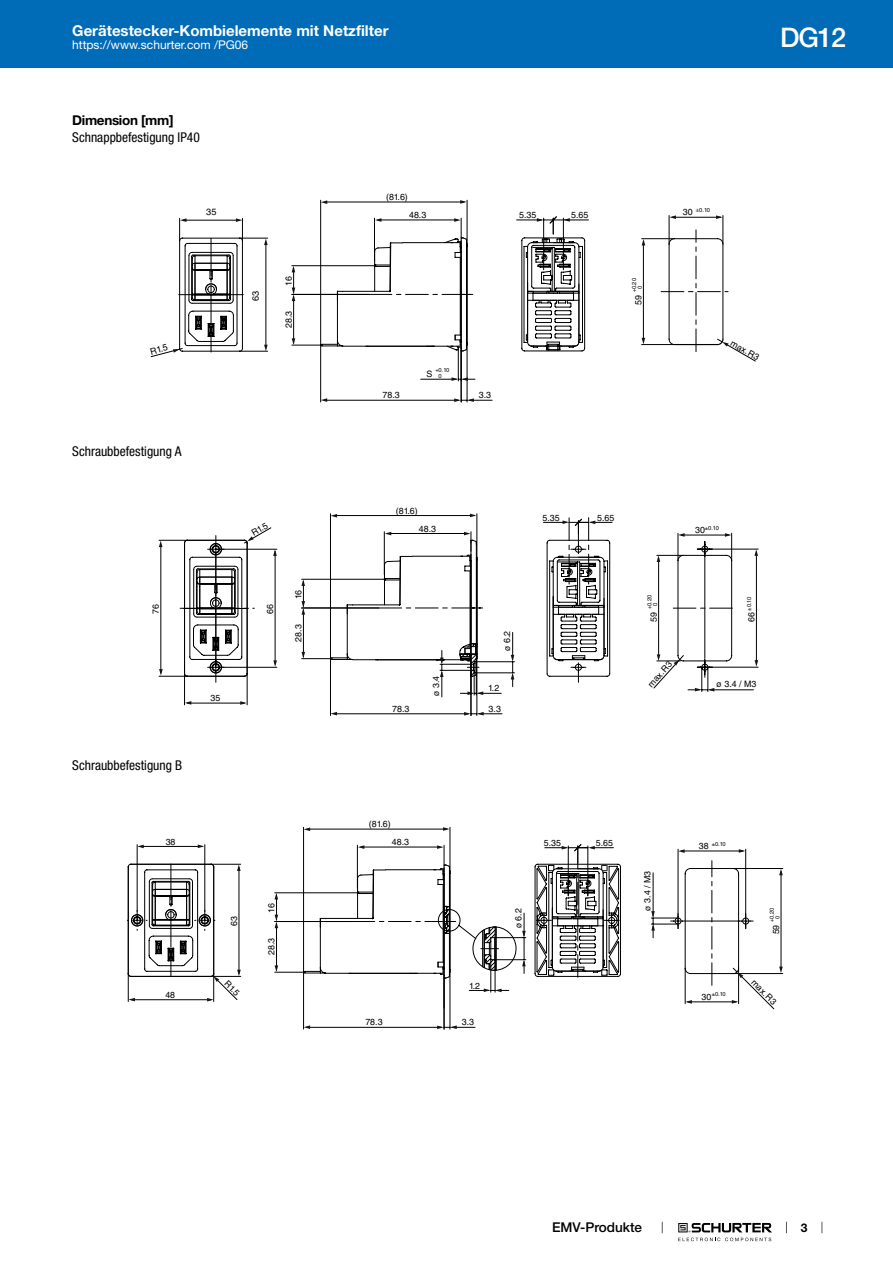
<style>
.page{position:relative;width:893px;height:1263px;background:#fff}
.page>*{position:absolute;margin:0;border:0;box-sizing:border-box;transform-origin:0 0}
.t1{font:500 27px "Helvetica Neue LT";color:#fff}
.t2{font:700 15px "Helvetica Neue LT";color:#fff}
.t3{font:condensed 13.5px "Helvetica Neue LT";color:#000}
.t4{font:700 13.5px "Helvetica Neue LT";letter-spacing:-.025em;color:#000}
.t5{font:500 13.5px "Helvetica Neue LT";color:#000}
.t6{font:12px "Helvetica Neue LT";color:#fff}
.t7{font:700 12px "Helvetica Neue LT";color:#000}
.t8{font:9.15px "Helvetica LT Std";color:#000}
.t9{font:8.85px "Helvetica LT Std";color:#000}
.t10{font:5.7px/5.7px "Helvetica LT Std";letter-spacing:-.055em;color:#000}
.s1{font-size:8.85px}
.s2{font-family:"Myriad Pro"}
</style>
<div class="page">
<svg style="left:678px;top:1223px;width:94px;height:18px"></svg>
<div style="left:0;top:0;width:893px;height:68px;background:#006bb6"></div>
<hr style="left:458px;top:347px;width:1px;height:34px;background:#000">
<hr style="left:421px;top:379px;width:36px;height:1px;background:#000">
<hr style="left:467px;top:200px;width:1px;height:46px;background:#000">
<hr style="left:320px;top:200px;width:1px;height:145px;background:#000">
<hr style="left:325px;top:202px;width:139px;height:1px;background:#000">
<hr style="left:467px;top:343px;width:1px;height:59px;background:#000">
<hr style="left:461px;top:351px;width:1px;height:51px;background:#000">
<hr style="left:320px;top:345px;width:1px;height:57px;background:#000">
<hr style="left:325px;top:400px;width:134px;height:1px;background:#000">
<hr style="left:642px;top:344px;width:32px;height:1px;background:#000">
<hr style="left:642px;top:238px;width:32px;height:1px;background:#000">
<hr style="left:643px;top:244px;width:1px;height:97px;background:#000">
<svg style="left:151px;top:218px;width:117px;height:139px"></svg>
<svg style="left:292px;top:218px;width:181px;height:134px"></svg>
<svg style="left:321px;top:200px;width:6px;height:4px"></svg>
<svg style="left:460px;top:200px;width:7px;height:4px"></svg>
<svg style="left:451px;top:377px;width:24px;height:4px"></svg>
<svg style="left:454px;top:398px;width:38px;height:4px"></svg>
<svg style="left:321px;top:398px;width:6px;height:4px"></svg>
<svg style="left:642px;top:239px;width:3px;height:6px"></svg>
<svg style="left:642px;top:338px;width:3px;height:6px"></svg>
<svg style="left:661px;top:215px;width:95px;height:147px"></svg>
<svg style="left:516px;top:216px;width:73px;height:136px"></svg>
<hr style="left:184px;top:674px;width:1px;height:31px;background:#000">
<hr style="left:247px;top:674px;width:1px;height:31px;background:#000">
<hr style="left:187px;top:703px;width:57px;height:1px;background:#000">
<hr style="left:476px;top:661px;width:38px;height:1px;background:#000">
<hr style="left:476px;top:673px;width:38px;height:1px;background:#000">
<svg style="left:240px;top:701px;width:7px;height:4px"></svg>
<svg style="left:185px;top:701px;width:6px;height:4px"></svg>
<hr style="left:477px;top:514px;width:1px;height:45px;background:#000">
<hr style="left:330px;top:514px;width:1px;height:145px;background:#000">
<hr style="left:335px;top:515px;width:139px;height:1px;background:#000">
<hr style="left:477px;top:656px;width:1px;height:59px;background:#000">
<hr style="left:471px;top:665px;width:1px;height:50px;background:#000">
<hr style="left:330px;top:659px;width:1px;height:56px;background:#000">
<hr style="left:335px;top:713px;width:133px;height:1px;background:#000">
<svg style="left:331px;top:514px;width:6px;height:3px"></svg>
<svg style="left:470px;top:514px;width:6px;height:3px"></svg>
<svg style="left:464px;top:712px;width:38px;height:3px"></svg>
<svg style="left:331px;top:712px;width:6px;height:3px"></svg>
<svg style="left:301px;top:532px;width:201px;height:165px"></svg>
<svg style="left:511px;top:632px;width:3px;height:55px"></svg>
<svg style="left:543px;top:518px;width:69px;height:164px"></svg>
<svg style="left:653px;top:533px;width:105px;height:159px"></svg>
<svg style="left:159px;top:527px;width:118px;height:155px"></svg>
<hr style="left:137px;top:845px;width:1px;height:75px;background:#000">
<hr style="left:205px;top:845px;width:1px;height:75px;background:#000">
<hr style="left:140px;top:846px;width:63px;height:1px;background:#000">
<svg style="left:241px;top:864px;width:380px;height:113px"></svg>
<hr style="left:678px;top:849px;width:1px;height:80px;background:#000">
<hr style="left:745px;top:849px;width:1px;height:80px;background:#000">
<hr style="left:681px;top:851px;width:62px;height:1px;background:#000">
<hr style="left:491px;top:960px;width:1px;height:32px;background:#000">
<hr style="left:495px;top:960px;width:1px;height:32px;background:#000">
<svg style="left:137px;top:845px;width:7px;height:3px"></svg>
<svg style="left:198px;top:844px;width:6px;height:4px"></svg>
<hr style="left:450px;top:827px;width:1px;height:46px;background:#000">
<hr style="left:303px;top:827px;width:1px;height:145px;background:#000">
<hr style="left:308px;top:829px;width:139px;height:1px;background:#000">
<hr style="left:450px;top:970px;width:1px;height:59px;background:#000">
<hr style="left:444px;top:978px;width:1px;height:51px;background:#000">
<hr style="left:303px;top:972px;width:1px;height:57px;background:#000">
<hr style="left:308px;top:1027px;width:133px;height:1px;background:#000">
<svg style="left:275px;top:845px;width:181px;height:134px"></svg>
<svg style="left:304px;top:827px;width:6px;height:4px"></svg>
<svg style="left:443px;top:827px;width:6px;height:4px"></svg>
<svg style="left:437px;top:1025px;width:38px;height:4px"></svg>
<svg style="left:304px;top:1025px;width:6px;height:4px"></svg>
<svg style="left:472px;top:913px;width:54px;height:61px"></svg>
<svg style="left:469px;top:988px;width:40px;height:4px"></svg>
<svg style="left:536px;top:844px;width:83px;height:133px"></svg>
<svg style="left:651px;top:861px;width:132px;height:148px"></svg>
<svg style="left:739px;top:849px;width:6px;height:4px"></svg>
<svg style="left:678px;top:849px;width:7px;height:4px"></svg>
<svg style="left:127px;top:863px;width:114px;height:138px"></svg>
<h2 class="t2" style="left:72px;top:21px;width:318px">Gerätestecker-Kombielemente mit Netzfilter</h2>
<h3 class="t6" style="left:72px;top:38px;width:178px">https://www.schurter.com /PG06</h3>
<h1 class="t1" style="left:780px;top:21px;width:67px">DG12</h1>
<h3 class="t4" style="left:72px;top:112px;width:103px">Dimension [mm]</h3>
<h3 class="t3" style="left:72px;top:130px;width:129px">Schnappbefestigung IP40</h3>
<p class="t8" style="left:206px;top:206px;width:12px">35</p>
<p class="t8" style="left:149px;top:347px;width:19px;rotate:-15deg">R1.5</p>
<p class="t8" style="left:250px;top:301px;width:12px;rotate:-90deg">63</p>
<p class="t9" style="left:283px;top:286px;width:11px;rotate:-90deg">16</p>
<p class="t9" style="left:283px;top:328px;width:19px;rotate:-90deg">28.3</p>
<h3 class="t3" style="left:72px;top:443px;width:111px">Schraubbefestigung A</h3>
<p class="t9" style="left:250px;top:529px;width:19px;rotate:-30deg">R1.5</p>
<p class="t9" style="left:151px;top:613px;width:11px;rotate:-90deg">76</p>
<p class="t9" style="left:265px;top:614px;width:11px;rotate:-90deg">66</p>
<p class="t9" style="left:211px;top:693px;width:11px">35</p>
<p class="t9" style="left:293px;top:599px;width:11px;rotate:-90deg">16</p>
<p class="t9" style="left:293px;top:642px;width:19px;rotate:-90deg">28.3</p>
<h3 class="t3" style="left:72px;top:757px;width:111px">Schraubbefestigung B</h3>
<p class="t9" style="left:166px;top:836px;width:11px">38</p>
<p class="t9" style="left:165px;top:990px;width:11px">48</p>
<p class="t9" style="left:229px;top:926px;width:11px;rotate:-90deg">63</p>
<p class="t9" style="left:230px;top:978px;width:19px;rotate:45deg">R1.5</p>
<p class="t9" style="left:266px;top:913px;width:11px;rotate:-90deg">16</p>
<p class="t9" style="left:266px;top:955px;width:19px;rotate:-90deg">28.3</p>
<p class="t9" style="left:386px;top:192px;width:23px">(81.6)</p>
<p class="t9" style="left:409px;top:210px;width:19px">48.3</p>
<p class="t9" style="left:519px;top:210px;width:19px">5.35</p>
<p class="t9" style="left:571px;top:210px;width:19px">5.65</p>
<p class="t9" style="left:427px;top:369px;width:7px">S</p>
<p class="t10" style="left:439px;top:367px;width:12px;text-indent:-3px">+0.10<br>0</p>
<p class="t9" style="left:382px;top:390px;width:19px">78.3</p>
<p class="t9" style="left:479px;top:390px;width:14px">3.3</p>
<p class="t10" style="left:631px;top:289px;width:13px;text-indent:-3px;rotate:-90deg">+0.20<br>0</p>
<p class="t9" style="left:633px;top:305px;width:11px;rotate:-90deg">59</p>
<p class="t10" style="left:683px;top:207px;width:29px"><span class="s1">30</span> <span class="s2">±</span>0.10</p>
<p class="t9" style="left:734px;top:338px;width:33px;rotate:30deg">max.R3</p>
<p class="t9" style="left:396px;top:505px;width:23px">(81.6)</p>
<p class="t9" style="left:419px;top:523px;width:19px">48.3</p>
<p class="t9" style="left:542px;top:512px;width:19px">5.35</p>
<p class="t9" style="left:597px;top:512px;width:19px">5.65</p>
<p class="t9" style="left:431px;top:696px;width:22px;rotate:-90deg">ø 3.4</p>
<p class="t9" style="left:502px;top:651px;width:22px;rotate:-90deg">ø 6.2</p>
<p class="t9" style="left:488px;top:683px;width:12px">1.2</p>
<p class="t9" style="left:392px;top:704px;width:19px">78.3</p>
<p class="t9" style="left:489px;top:704px;width:14px">3.3</p>
<p class="t10" style="left:695px;top:525px;width:25px"><span class="s1">30</span>±0.10</p>
<p class="t10" style="left:647px;top:606px;width:13px;text-indent:-3px;rotate:-90deg">+0.20<br>0</p>
<p class="t9" style="left:648px;top:622px;width:11px;rotate:-90deg">59</p>
<p class="t9" style="left:646px;top:682px;width:33px;rotate:-48deg">max.R3</p>
<p class="t10" style="left:746px;top:611px;width:16px;rotate:-90deg">±0.10</p>
<p class="t9" style="left:746px;top:621px;width:11px;rotate:-90deg">66</p>
<p class="t9" style="left:716px;top:679px;width:41px">ø 3.4 / M3</p>
<p class="t9" style="left:369px;top:819px;width:23px">(81.6)</p>
<p class="t9" style="left:392px;top:837px;width:19px">48.3</p>
<p class="t9" style="left:469px;top:980px;width:12px">1.2</p>
<p class="t9" style="left:365px;top:1017px;width:19px">78.3</p>
<p class="t9" style="left:462px;top:1017px;width:14px">3.3</p>
<p class="t9" style="left:544px;top:838px;width:19px">5.35</p>
<p class="t9" style="left:596px;top:838px;width:19px">5.65</p>
<p class="t9" style="left:513px;top:928px;width:22px;rotate:-90deg">ø 6.2</p>
<p class="t9" style="left:642px;top:910px;width:41px;rotate:-90deg">ø 3.4 / M3</p>
<p class="t10" style="left:699px;top:841px;width:28px"><span class="s1">38</span> ±0.10</p>
<p class="t9" style="left:701px;top:992px;width:11px">30</p>
<p class="t10" style="left:712px;top:991px;width:16px">±0.10</p>
<p class="t10" style="left:769px;top:919px;width:13px;text-indent:-3px;rotate:-90deg">+0.20<br>0</p>
<p class="t9" style="left:771px;top:934px;width:11px;rotate:-90deg">59</p>
<p class="t9" style="left:757px;top:977px;width:33px;rotate:45deg">max. R3</p>
<h3 class="t5" style="left:552px;top:1219px;width:92px">EMV-Produkte</h3>
<h3 class="t7" style="left:801px;top:1220px;width:8px">3</h3>
</div>
